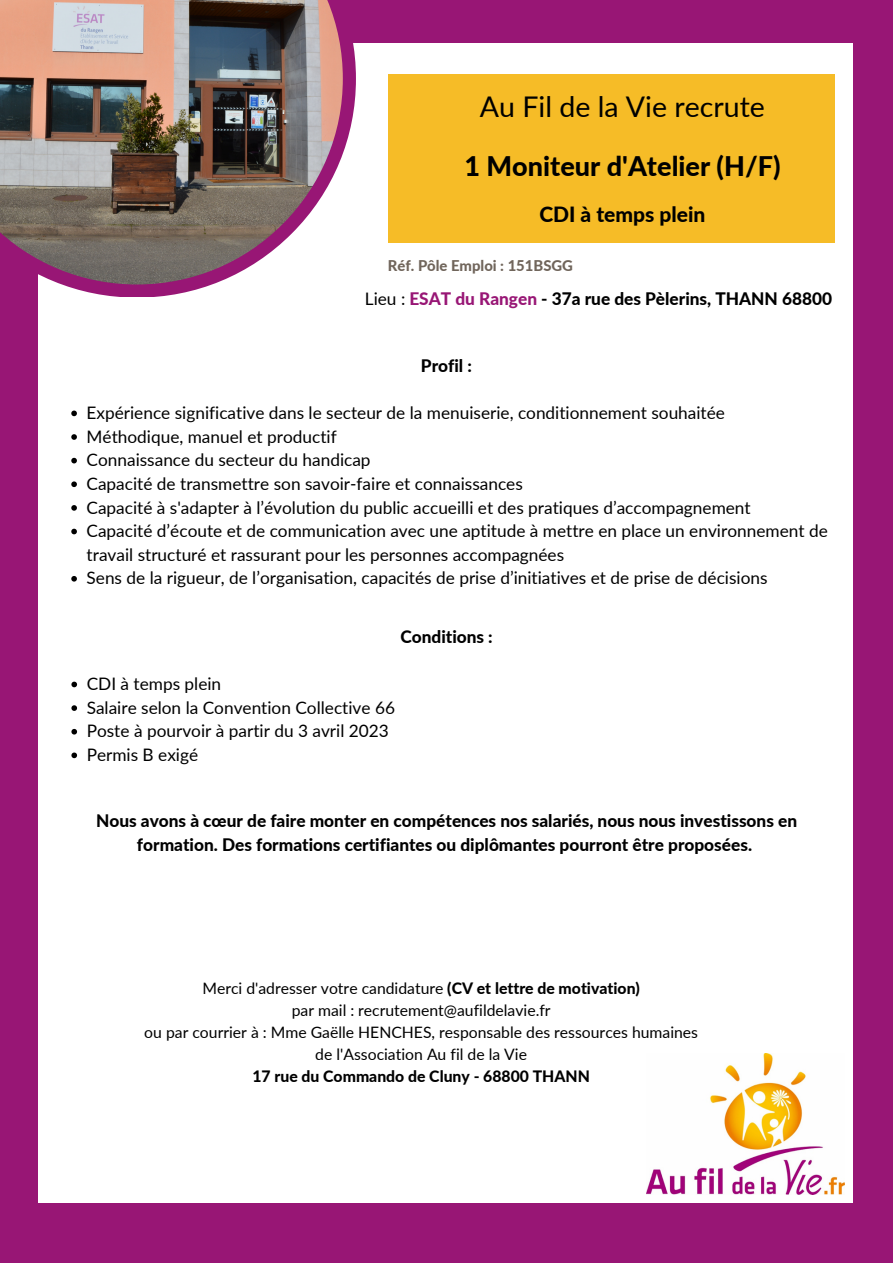
<style>
.page{position:relative;width:893px;height:1263px;background:#981675}
.page>*{position:absolute;margin:0;border:0;box-sizing:border-box;transform-origin:0 0}
.t1{font:28.5px "Lato";color:#000}
.t2{font:800 27px "Lato";color:#000}
.t3{font:800 21px "Lato";color:#000}
.t4{font:17.25px/23.6px "Lato";color:#000}
.t5{font:800 17.25px/23.6px "Lato";color:#000;text-align:center}
.t6{font:15.75px/21.9px "Lato";color:#000;text-align:center}
.t7{font:800 15.75px "Lato";color:#000}
.t8{font:800 14.85px "Lato";color:#70655b}
.s1{font-weight:400}
.s2{color:#981675}
.s3{font-weight:800}
</style>
<div class="page">
<div style="left:38px;top:43px;width:815px;height:1160px;background:#fff"></div>
<img style="left:0;top:0;width:355px;height:297px">
<div style="left:388px;top:74px;width:447px;height:169px;background:#f6bc27"></div>
<img style="left:646px;top:1054px;width:198px;height:140px">
<svg style="left:71px;top:682px;width:6px;height:5px"></svg>
<svg style="left:71px;top:705px;width:6px;height:6px"></svg>
<svg style="left:71px;top:729px;width:6px;height:5px"></svg>
<svg style="left:71px;top:752px;width:6px;height:6px"></svg>
<svg style="left:71px;top:411px;width:6px;height:5px"></svg>
<svg style="left:71px;top:434px;width:6px;height:6px"></svg>
<svg style="left:71px;top:458px;width:6px;height:5px"></svg>
<svg style="left:71px;top:481px;width:6px;height:6px"></svg>
<svg style="left:71px;top:505px;width:6px;height:6px"></svg>
<svg style="left:71px;top:529px;width:6px;height:5px"></svg>
<svg style="left:71px;top:576px;width:6px;height:6px"></svg>
<h1 class="t1" style="left:480px;top:89px;width:286px">Au Fil de la Vie recrute</h1>
<h2 class="t2" style="left:464px;top:149px;width:318px">1 Moniteur d'Atelier (H/F)</h2>
<p class="t3" style="left:539px;top:201px;width:168px">CDI à temps plein</p>
<p class="t8" style="left:388px;top:257px;width:186px">Réf. Pôle Emploi : 151BSGG</p>
<p class="t5" style="left:365px;top:287px;width:469px"><span class="s1">Lieu :</span> <span class="s2">ESAT du Rangen</span> - 37a rue des Pèlerins, THANN 68800</p>
<p class="t5" style="left:421px;top:353px;width:52px">Profil :</p>
<p class="t4" style="left:87px;top:400px;width:742px">Expérience significative dans le secteur de la menuiserie, conditionnement souhaitée<br>Méthodique, manuel et productif<br>Connaissance du secteur du handicap<br>Capacité de transmettre son savoir-faire et connaissances<br>Capacité à s'adapter à l’évolution du public accueilli et des pratiques d’accompagnement<br>Capacité d’écoute et de communication avec une aptitude à mettre en place un environnement de travail structuré et rassurant pour les personnes accompagnées<br>Sens de la rigueur, de l’organisation, capacités de prise d’initiatives et de prise de décisions</p>
<p class="t5" style="left:400px;top:624px;width:94px">Conditions :</p>
<p class="t4" style="left:87px;top:672px;width:310px">CDI à temps plein<br>Salaire selon la Convention Collective 66<br>Poste à pourvoir à partir du 3 avril 2023<br>Permis B exigé</p>
<p class="t5" style="left:96px;top:809px;width:702px">Nous avons à cœur de faire monter en compétences nos salariés, nous nous investissons en formation. Des formations certifiantes ou diplômantes pourront être proposées.</p>
<p class="t6" style="left:144px;top:977px;width:555px">Merci d'adresser votre candidature <span class="s3">(CV et lettre de motivation)<br></span>par mail : recrutement@aufildelavie.fr<br>ou par courrier à : Mme Gaëlle HENCHES, responsable des ressources humaines de l'Association Au fil de la Vie</p>
<p class="t7" style="left:252px;top:1066px;width:339px">17 rue du Commando de Cluny - 68800 THANN</p>
</div>
